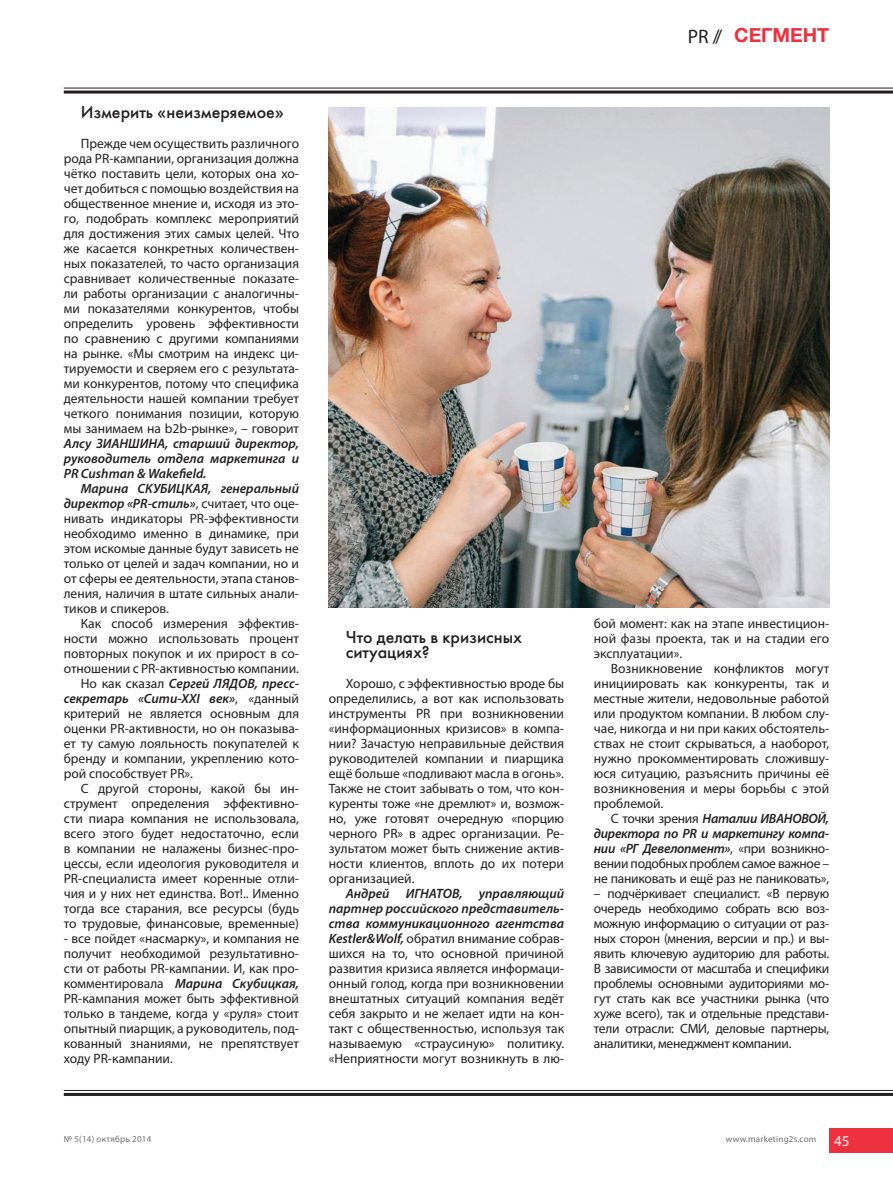
<style>
.page{position:relative;width:893px;height:1191px;background:#fff}
.page>*{position:absolute;margin:0;border:0;box-sizing:border-box;transform-origin:0 0}
.t1{font:700 19.5px "Helvetica Neue Cyr";color:#ee313e}
.t2{font:19.5px "Myriad Pro";color:#231f20}
.t3{font:18px/15px "Futura Medium C";color:#231f20}
.t4{font:13.5px/15px "Myriad Pro";color:#231f20;text-align:justify}
.t5{font:italic 600 13.5px/15px "Myriad Pro";color:#231f20;text-align:justify}
.t6{font:9px "Myriad Pro";letter-spacing:.025em;color:#6c6d70}
.s1{font-weight:600;font-style:italic}
.s2{font-weight:400;font-style:normal}
.s3{font-size:15px;color:#fff}
</style>
<div class="page">
<img style="left:329px;top:107px;width:500px;height:501px">
<hr style="left:64px;top:88px;width:829px;height:1px;background:#231f20">
<hr style="left:64px;top:91px;width:829px;height:3px;background:#231f20">
<hr style="left:64px;top:1090px;width:829px;height:1px;background:#231f20">
<hr style="left:64px;top:1093px;width:829px;height:3px;background:#231f20">
<div style="left:829px;top:1128px;width:64px;height:25px;background:#ee313e"></div>
<h2 class="t3" style="left:81px;top:104px;width:205px">Измерить «неизмеряемое»</h2>
<p class="t4" style="left:64px;top:136px;width:237px;text-indent:17px">Прежде чем осуществить различного рода PR-кампании, организация должна чётко поставить цели, которых она хо&shy;чет добиться с помощью воздействия на общественное мнение и, исходя из это&shy;го, подобрать комплекс мероприятий для достижения этих самых целей. Что же касается конкретных количествен&shy;ных показателей, то часто организация сравнивает количественные показате&shy;ли работы организации с аналогичны&shy;ми показателями конкурентов, чтобы определить уровень эффективности по сравнению с другими компаниями на рынке. «Мы смотрим на индекс ци&shy;тируемости и сверяем его с результата&shy;ми конкурентов, потому что специфика деятельности нашей компании требует четкого понимания позиции, которую мы занимаем на b2b-рынке», – говорит</p>
<p class="t5" style="left:64px;top:436px;width:237px">Алсу ЗИАНШИНА, старший директор, руководитель отдела маркетинга и PR Cushman &amp; Wakefield.</p>
<p class="t4" style="left:64px;top:481px;width:237px;text-indent:17px"><span class="s1">Марина СКУБИЦКАЯ, генеральный директор «PR-стиль»</span>, считает, что оце&shy;нивать индикаторы PR-эффективности необходимо именно в динамике, при этом искомые данные будут зависеть не только от целей и задач компании, но и от сферы ее деятельности, этапа станов&shy;ления, наличия в штате сильных анали&shy;тиков и спикеров.</p>
<p class="t4" style="left:81px;top:616px;width:220px">Как способ измерения эффектив-</p>
<p class="t4" style="left:64px;top:631px;width:237px">ности можно использовать процент</p>
<p class="t4" style="left:64px;top:646px;width:237px">повторных покупок и их прирост в со-</p>
<p class="t4" style="left:64px;top:661px;width:237px">отношении с PR-активностью компании.</p>
<p class="t5" style="left:81px;top:676px;width:220px"><span class="s2">Но как сказал</span> Сергей ЛЯДОВ, пресс-</p>
<p class="t5" style="left:64px;top:691px;width:237px">секретарь «Сити-XXI век»<span class="s2">, «данный</span></p>
<p class="t4" style="left:64px;top:706px;width:237px">критерий не является основным для</p>
<p class="t4" style="left:64px;top:721px;width:237px">оценки PR-активности, но он показыва-</p>
<p class="t4" style="left:64px;top:736px;width:237px">ет ту самую лояльность покупателей к</p>
<p class="t4" style="left:64px;top:751px;width:237px">бренду и компании, укреплению кото-</p>
<p class="t4" style="left:64px;top:766px;width:131px">рой способствует PR».</p>
<p class="t4" style="left:81px;top:781px;width:220px">С другой стороны, какой бы ин-</p>
<p class="t4" style="left:64px;top:796px;width:237px">струмент определения эффективно-</p>
<p class="t4" style="left:64px;top:811px;width:237px">сти пиара компания не использовала,</p>
<p class="t4" style="left:64px;top:826px;width:237px">всего этого будет недостаточно, если</p>
<p class="t4" style="left:64px;top:841px;width:237px">в компании не налажены бизнес-про-</p>
<p class="t4" style="left:64px;top:856px;width:237px">цессы, если идеология руководителя и</p>
<p class="t4" style="left:64px;top:871px;width:237px">PR-специалиста имеет коренные отли-</p>
<p class="t4" style="left:64px;top:886px;width:237px">чия и у них нет единства. Вот!.. Именно</p>
<p class="t4" style="left:64px;top:901px;width:237px">тогда все старания, все ресурсы (будь</p>
<p class="t4" style="left:64px;top:916px;width:237px">то трудовые, финансовые, временные)</p>
<p class="t4" style="left:64px;top:931px;width:237px">- все пойдет «насмарку», и компания не получит необходимой результативно&shy;сти от работы PR-кампании. И, как про&shy;комментировала <span class="s1">Марина Скубицкая, </span>PR-кампания может быть эффективной только в тандеме, когда у «руля» стоит опытный пиарщик, а руководитель, под&shy;кованный знаниями, не препятствует ходу PR-кампании.</p>
<h2 class="t3" style="left:346px;top:629px;width:178px">Что делать в кризисных ситуациях?</h2>
<p class="t4" style="left:329px;top:676px;width:237px;text-indent:17px">Хорошо, с эффективностью вроде бы определились, а вот как использовать инструменты PR при возникновении «информационных кризисов» в компа&shy;нии? Зачастую неправильные действия руководителей компании и пиарщика ещё больше «подливают масла в огонь».<br>Также не стоит забывать о том, что кон&shy;куренты тоже «не дремлют» и, возмож&shy;но, уже готовят очередную «порцию черного PR» в адрес организации. Ре&shy;зультатом может быть снижение актив&shy;ности клиентов, вплоть до их потери организацией.</p>
<p class="t4" style="left:329px;top:886px;width:237px;text-indent:17px"><span class="s1">Андрей ИГНАТОВ, управляющий партнер российского представитель&shy;ства коммуникационного агентства Kestler&amp;Wolf,</span> обратил внимание собрав&shy;шихся на то, что основной причиной развития кризиса является информаци&shy;онный голод, когда при возникновении внештатных ситуаций компания ведёт себя закрыто и не желает идти на кон&shy;такт с общественностью, используя так называемую «страусиную» политику. «Неприятности могут возникнуть в лю-</p>
<h1 class="t2" style="left:688px;top:25px;width:36px">PR //</h1>
<h1 class="t1" style="left:734px;top:25px;width:96px">СЕГМЕНТ</h1>
<p class="t4" style="left:594px;top:616px;width:237px">бой момент: как на этапе инвестицион&shy;ной фазы проекта, так и на стадии его эксплуатации».</p>
<p class="t4" style="left:594px;top:661px;width:237px;text-indent:17px">Возникновение конфликтов могут инициировать как конкуренты, так и местные жители, недовольные работой или продуктом компании. В любом слу&shy;чае, никогда и ни при каких обстоятель&shy;ствах не стоит скрываться, а наоборот, нужно прокомментировать сложившу&shy;юся ситуацию, разъяснить причины её возникновения и меры борьбы с этой проблемой.</p>
<p class="t4" style="left:594px;top:811px;width:237px;text-indent:17px">С точки зрения <span class="s1">Наталии ИВАНОВОЙ, директора по PR и маркетингу компа&shy;нии «РГ Девелопмент»</span>, «при возникно&shy;вении подобных проблем самое важное – не паниковать и ещё раз не паниковать»,</p>
<p class="t4" style="left:594px;top:886px;width:237px">– подчёркивает специалист. «В первую очередь необходимо собрать всю воз&shy;можную информацию о ситуации от раз&shy;ных сторон (мнения, версии и пр.) и вы&shy;явить ключевую аудиторию для работы.<br>В зависимости от масштаба и специфики проблемы основными аудиториями мо&shy;гут стать как все участники рынка (что хуже всего), так и отдельные представи&shy;тели отрасли: СМИ, деловые партнеры, аналитики, менеджмент компании.</p>
<p class="t6" style="left:64px;top:1133px;width:89px">№ 5(14) октябрь 2014</p>
<p class="t6" style="left:726px;top:1133px;width:125px">www.marketing2s.com <span class="s3">45</span></p>
</div>
